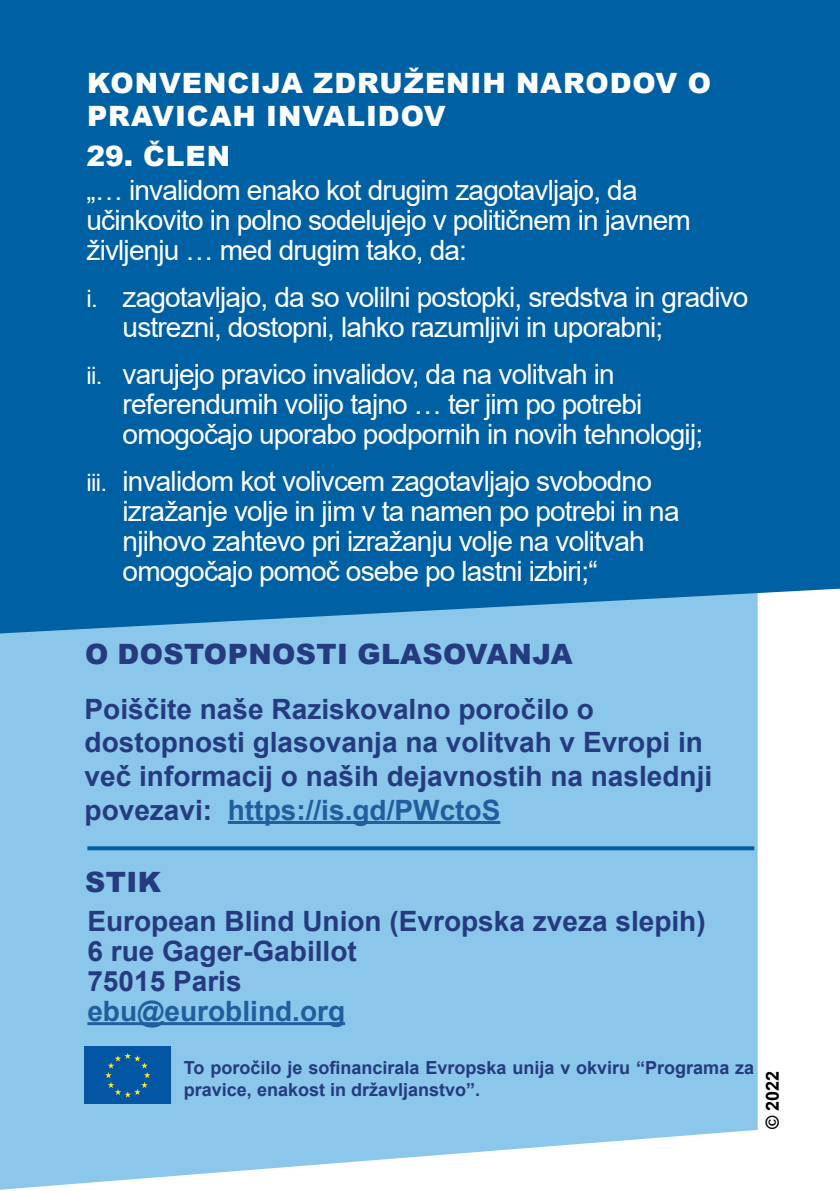
<style>
.page{position:relative;width:840px;height:1191px;background:#fff}
.page>*{position:absolute;margin:0;border:0;box-sizing:border-box;transform-origin:0 0}
.Paragraph_Style_1{font:28px/30px "Arial";letter-spacing:-.03em;color:#fff}
.Heading4{font:700 28px/33.6px "Arial";color:#253a7f}
.Paragraph_Style_1-2{font:700 28px "Arial";color:#253a7f}
.Heading4-2{font:900 28px/33.6px "Arial";letter-spacing:.035em;color:#fff}
.Heading4-3{font:900 28px "Arial";letter-spacing:.015em;color:#253a7f}
.Paragraph_Style_1-3{font:700 28px "Arial";color:#215e9e}
.Paragraph_Style_1-4{font:700 18px/21.6px "Arial";color:#253a7f}
.Paragraph_Style_1-5{font:700 18px "Arial";color:#000}
.s1{font-size:24px}
.s2{color:#215e9e}
</style>
<div class="page">
<div style="left:0;top:633px;width:757px;height:556px;background:#8bc7ea"></div>
<div style="left:0;top:0;width:839px;height:633px;background:#0060a4"></div>
<hr style="left:228px;top:821px;width:272px;height:3px;background:#215e9e">
<hr style="left:87px;top:1022px;width:258px;height:3px;background:#215e9e">
<div style="left:84px;top:1046px;width:87px;height:57px;background:#0356a4"></div>
<svg style="left:105px;top:1053px;width:45px;height:45px"></svg>
<svg style="left:87px;top:846px;width:666px;height:4px;fill:#0060a4"></svg>
<h4 class="Heading4-2" style="left:87px;top:65px;width:625px">KONVENCIJA ZDRUŽENIH NARODOV O<br>PRAVICAH INVALIDOV</h4>
<h4 class="Heading4-2" style="left:86px;top:138px;width:145px">29. ČLEN</h4>
<p class="Paragraph_Style_1" style="left:86px;top:175px;width:605px">„… invalidom enako kot drugim zagotavljajo, da učinkovito in polno sodelujejo v političnem in javnem življenju … med drugim tako, da:</p>
<p class="Paragraph_Style_1" style="left:122px;top:282px;width:627px;text-indent:-36px"><span class="s1">i.</span> zagotavljajo, da so volilni postopki, sredstva in gradivo ustrezni, dostopni, lahko razumljivi in uporabni;</p>
<p class="Paragraph_Style_1" style="left:122px;top:359px;width:581px;text-indent:-36px"><span class="s1">ii.</span> varujejo pravico invalidov, da na volitvah in referendumih volijo tajno … ter jim po potrebi omogočajo uporabo podpornih in novih tehnologij;</p>
<p class="Paragraph_Style_1" style="left:122px;top:466px;width:558px;text-indent:-36px"><span class="s1">iii.</span> invalidom kot volivcem zagotavljajo svobodno izražanje volje in jim v ta namen po potrebi in na njihovo zahtevo pri izražanju volje na volitvah omogočajo pomoč osebe po lastni izbiri;“</p>
<h4 class="Heading4-3" style="left:85px;top:634px;width:488px">O DOSTOPNOSTI GLASOVANJA</h4>
<h4 class="Heading4" style="left:84px;top:692px;width:629px">Poiščite naše Raziskovalno poročilo o dostopnosti glasovanja na volitvah v Evropi in več informacij o naših dejavnostih na naslednji povezavi: <span class="s2">https://is.gd/PWctoS</span></h4>
<h4 class="Heading4-3" style="left:85px;top:862px;width:77px">STIK</h4>
<p class="Paragraph_Style_1-2" style="left:87px;top:901px;width:619px">European Blind Union (Evropska zveza slepih)</p>
<p class="Paragraph_Style_1-2" style="left:87px;top:931px;width:271px">6 rue Gager-Gabillot</p>
<p class="Paragraph_Style_1-2" style="left:87px;top:961px;width:156px">75015 Paris</p>
<p class="Paragraph_Style_1-3" style="left:87px;top:991px;width:259px">ebu@euroblind.org</p>
<p class="Paragraph_Style_1-4" style="left:184px;top:1057px;width:571px">To poročilo je sofinancirala Evropska unija v okviru “Programa za pravice, enakost in državljanstvo”.</p>
<p class="Paragraph_Style_1-5" style="left:759px;top:1129px;width:60px;rotate:-90deg">© 2022</p>
</div>
